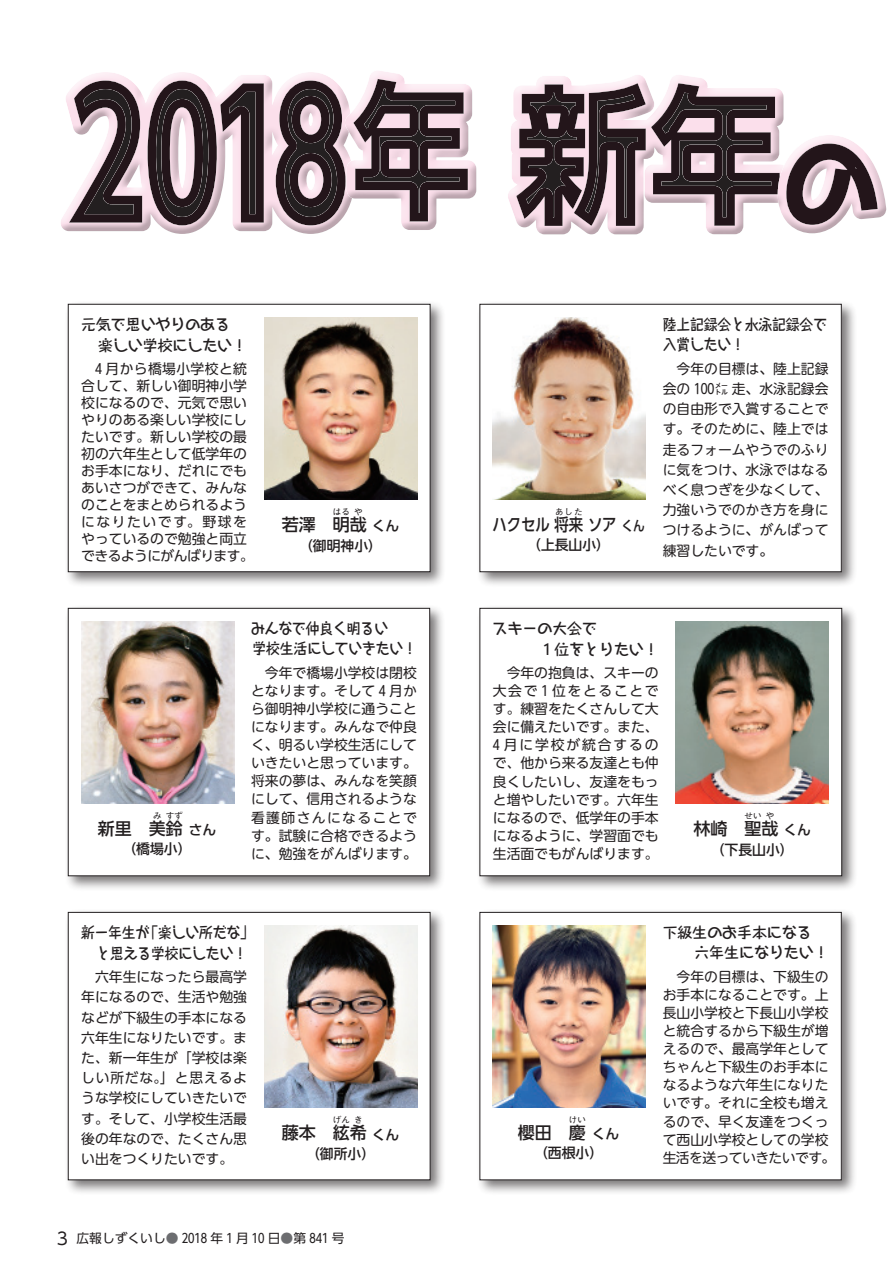
<style>
.page{position:relative;width:893px;height:1263px;background:#fff}
.page>*{position:absolute;margin:0;border:0;box-sizing:border-box;transform-origin:0 0}
.t1{font:500 16.95px "UD Shin Go Pr 6 N";color:#231f20}
.t2{font:500 16.95px "UD Shin Go Pr 6 N";color:#231f20;scale:.85 1}
.t3{font:16.95px "UD Shin Go Pr 6 N";color:#231f20}
.t4{font:500 14.85px/20.2px "Hase Toppo Std";color:#231f20}
.t5{font:500 14.85px/20.2px "Hase Toppo Std";color:#231f20;scale:.92 1}
.t6{font:700 14.85px/20.2px "Taka Hand Std De";color:#231f20;scale:.92 1}
.t7{font:700 14.85px "Taka Hand Std De";color:#231f20}
.t8{font:13.8px/17px "UD Shin Go Pr 6 N";color:#231f20;text-align:justify}
.t9{font:13.8px/18.1px "UD Shin M Go Pr 6 N";color:#231f20;text-align:justify}
.t10{font:500 13.8px/19.2px "UD Shin Go Pr 6 N";color:#231f20}
.t11{font:500 13.8px "UD Shin Go Pr 6 N";color:#231f20;scale:.85 1}
.t12{font:12.75px "UD Shin Go Pr 6 N";color:#231f20}
.t13{font:500 8.55px "UD Shin Go Pr 6 N";color:#231f20}
.s1{font-family:"Taka Hand Std De";font-weight:700}
.s2{font-family:"Hase Toppo Std";font-weight:500}
.s3{color:#6c6d70}
</style>
<div class="page">
<div style="left:165px;top:1232px;width:14px;height:13px;border:2px solid #fff;border-radius:50%"></div>
<div style="left:280px;top:1232px;width:14px;height:13px;border:2px solid #fff;border-radius:50%"></div>
<svg style="left:291px;top:1234px;width:3px;height:9px"></svg>
<div style="left:507px;top:73px;width:386px;height:172px;background:#231f20;opacity:.3"></div>
<div style="left:55px;top:72px;width:430px;height:171px;background:#231f20;opacity:.3"></div>
<div style="left:476px;top:909px;width:381px;height:286px;background:#231f20;opacity:.6"></div>
<div style="left:480px;top:912px;width:361px;height:268px;background:#fff"></div>
<img style="left:493px;top:925px;width:153px;height:182px">
<div style="left:65px;top:909px;width:381px;height:286px;background:#231f20;opacity:.6"></div>
<svg style="left:68px;top:912px;width:363px;height:268px"></svg>
<img style="left:264px;top:925px;width:153px;height:183px">
<div style="left:476px;top:605px;width:381px;height:286px;background:#231f20;opacity:.6"></div>
<svg style="left:479px;top:608px;width:363px;height:268px"></svg>
<img style="left:676px;top:621px;width:153px;height:183px">
<div style="left:65px;top:301px;width:381px;height:286px;background:#231f20;opacity:.6"></div>
<svg style="left:68px;top:304px;width:363px;height:268px"></svg>
<img style="left:264px;top:317px;width:153px;height:183px">
<div style="left:65px;top:605px;width:380px;height:286px;background:#231f20;opacity:.6"></div>
<div style="left:68px;top:608px;width:362px;height:268px;background:#fff"></div>
<div style="left:68px;top:608px;width:362px;height:268px;border:1px solid #231f20"></div>
<img style="left:81px;top:621px;width:153px;height:182px">
<div style="left:476px;top:301px;width:381px;height:286px;background:#231f20;opacity:.6"></div>
<div style="left:480px;top:304px;width:361px;height:268px;background:#fff"></div>
<div style="left:480px;top:304px;width:361px;height:268px;border:1px solid #231f20"></div>
<img style="left:493px;top:317px;width:153px;height:182px">
<p class="t4" style="left:98px;top:313px;width:150px;text-indent:-17px"><span class="s1">元気</span>で<span class="s1">思</span>いやりのある<span class="s1">楽</span>しい<span class="s1">学校</span>にしたい<span class="s1">!</span></p>
<p class="t8" style="left:81px;top:360px;width:174px;text-align:left">　4 月から橋場小学校と統合して、新しい御明神小学校になるので、元気で思いやりのある楽しい学校にしたいです。新しい学校の最初の六年生として低学年のお手本になり、だれにでもあいさつができて、みんなのことをまとめられるようになりたいです。野球をやっているので勉強と両立できるようにがんばります。</p>
<p class="t13" style="left:333px;top:505px;width:19px">はる</p>
<p class="t13" style="left:354px;top:505px;width:10px">や</p>
<p class="t10" style="left:299px;top:516px;width:102px;text-indent:73px">くん（御明神小(</p>
<p class="t1" style="left:282px;top:511px;width:87px">若澤　明哉</p>
<p class="t13" style="left:153px;top:809px;width:10px">み</p>
<p class="t13" style="left:166px;top:809px;width:19px">すず</p>
<p class="t10" style="left:122px;top:820px;width:95px;text-indent:66px">さん（橋場小(</p>
<p class="t1" style="left:98px;top:815px;width:87px">新里　美鈴</p>
<p class="t5" style="left:251px;top:617px;width:182px">みんなで<span class="s1">仲良</span>く<span class="s1">明</span>るい<br><span class="s1">学校生活</span>にしていきたい<span class="s1">!</span></p>
<p class="t9" style="left:251px;top:663px;width:167px">　今年で橋場小学校は閉校となります。そして 4 月から御明神小学校に通うことになります。みんなで仲良く、明るい学校生活にしていきたいと思っています。将来の夢は、みんなを笑顔にして、信用されるような看護師さんになることです。試験に合格できるように、勉強をがんばります。</p>
<p class="t6" style="left:144px;top:921px;width:121px">「楽<span class="s2">しい</span>所<span class="s2">だな</span>「</p>
<p class="t6" style="left:81px;top:921px;width:76px">新一年生<span class="s2">が</span></p>
<p class="t5" style="left:96px;top:941px;width:165px">と<span class="s1">思</span>える<span class="s1">学校</span>にしたい<span class="s1">!</span></p>
<p class="t8" style="left:81px;top:966px;width:167px;line-height:20.2px">　六年生になったら最高学年になるので、生活や勉強などが下級生の手本になる六年生になりたいです。また、新一年生が「学校は楽しい所だな。」と思えるような学校にしていきたいです。そして、小学校生活最後の年なので、たくさん思い出をつくりたいです。</p>
<p class="t13" style="left:333px;top:1113px;width:19px">げん</p>
<p class="t13" style="left:354px;top:1113px;width:10px">き</p>
<p class="t10" style="left:306px;top:1124px;width:95px;text-indent:66px">くん（御所小(</p>
<p class="t1" style="left:282px;top:1119px;width:87px">藤本　絃希</p>
<p class="t3" style="left:57px;top:1225px;width:13px">3</p>
<p class="t12" style="left:77px;top:1228px;width:269px">広報しずくいし<span class="s3">●</span> 2018 年 1 月 10 日<span class="s3">●</span>第 841 号</p>
<p class="t13" style="left:555px;top:505px;width:29px">あした</p>
<p class="t2" style="left:492px;top:511px;width:148px">ハクセル将来ソア</p>
<p class="t11" style="left:621px;top:515px;width:29px">くん</p>
<p class="t10" style="left:527px;top:535px;width:84px">（上長山小(</p>
<p class="t6" style="left:663px;top:313px;width:180px">陸上記録会<span class="s2">と</span>水泳記録会<span class="s2">で</span>入賞<span class="s2">したい</span>!</p>
<p class="t9" style="left:663px;top:358px;width:167px;line-height:20.2px">　今年の目標は、陸上記録会の 100㍍走、水泳記録会の自由形で入賞することです。そのために、陸上では走るフォームやうでのふりに気をつけ、水泳ではなるべく息つぎを少なくして、力強いうでのかき方を身につけるように、がんばって練習したいです。</p>
<p class="t4" style="left:543px;top:617px;width:117px;text-indent:-50px">スキーの<span class="s1">大会</span>で<br><span class="s1">1 位</span>をとりたい<span class="s1">!</span></p>
<p class="t8" style="left:493px;top:663px;width:167px;line-height:18.1px">　今年の抱負は、スキーの大会で 1 位をとることです。練習をたくさんして大会に備えたいです。また、4月に学校が統合するので、他から来る友達とも仲良くしたいし、友達をもっと増やしたいです。六年生になるので、低学年の手本になるように、学習面でも生活面でもがんばります。</p>
<p class="t13" style="left:744px;top:809px;width:19px">せい</p>
<p class="t13" style="left:766px;top:809px;width:10px">や</p>
<p class="t10" style="left:711px;top:820px;width:102px;text-indent:73px">くん（下長山小(</p>
<p class="t1" style="left:693px;top:815px;width:87px">林崎　聖哉</p>
<p class="t13" style="left:569px;top:1113px;width:19px">けい</p>
<p class="t10" style="left:534px;top:1124px;width:87px;text-indent:58px">くん（西根小(</p>
<p class="t1" style="left:518px;top:1119px;width:70px">櫻田　慶</p>
<p class="t7" style="left:663px;top:922px;width:150px">下級生<span class="s2">のお</span>手本<span class="s2">になる</span></p>
<p class="t4" style="left:695px;top:941px;width:135px"><span class="s1">六年生</span>になりたい<span class="s1">!</span></p>
<p class="t9" style="left:663px;top:967px;width:174px;text-align:left">　今年の目標は、下級生のお手本になることです。上長山小学校と下長山小学校と統合するから下級生が増えるので、最高学年としてちゃんと下級生のお手本になるような六年生になりたいです。それに全校も増えるので、早く友達をつくって西山小学校としての学校生活を送っていきたいです。</p>
</div>
